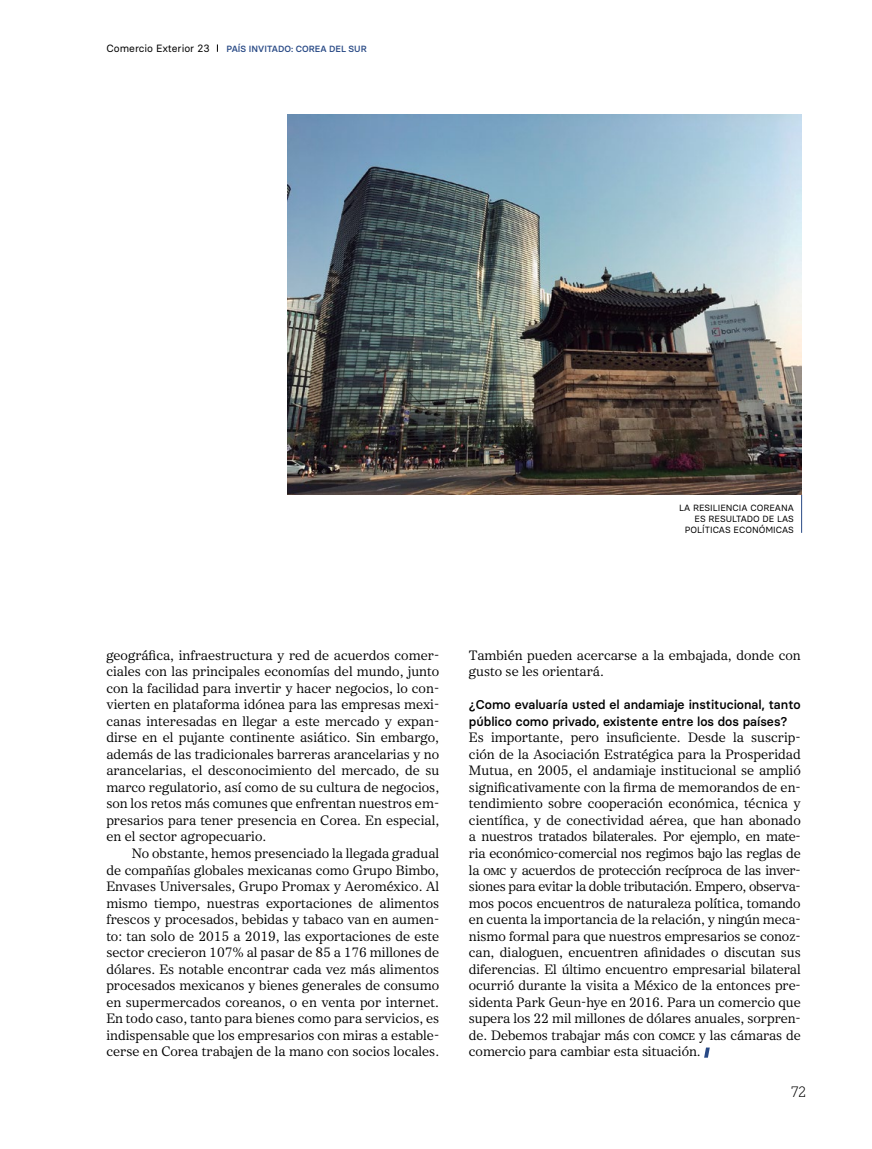
<style>
.page{position:relative;width:872px;height:1149px;background:#fff}
.page>*{position:absolute;margin:0;border:0;box-sizing:border-box;transform-origin:0 0}
.t1{font:300 15px "Knile";color:#000}
.t2{font:13.5px/16.5px "Core Serif N 35";color:#000;text-align:justify}
.t3{font:500 12.75px/16.5px "Basier Circle";color:#000}
.t4{font:10.5px "Basier Circle";color:#000}
.t5{font:9px/10.8px "Basier Circle";color:#000;text-align:right}
.t6{font:500 9px "Basier Circle";color:#284985}
.s1{font-family:"Core Serif N 45";font-weight:500;font-size:10.05px}
</style>
<div class="page">
<hr style="left:801px;top:494px;width:1px;height:38px;background:#284985">
<svg style="left:704px;top:1047px;width:6px;height:10px"></svg>
<img style="left:288px;top:115px;width:513px;height:379px">
<p class="t4" style="left:106px;top:41px;width:105px">Comercio Exterior 23</p>
<p class="t6" style="left:227px;top:43px;width:142px">PAÍS INVITADO: COREA DEL SUR</p>
<p class="t5" style="left:679px;top:502px;width:116px">LA RESILIENCIA COREANA<br>ES RESULTADO DE LAS<br>POLÍTICAS ECONÓMICAS</p>
<p class="t2" style="left:106px;top:646px;width:334px">geográfica, infraestructura y red de acuerdos comer&shy;ciales con las principales economías del mundo, junto con la facilidad para invertir y hacer negocios, lo con&shy;vierten en plataforma idónea para las empresas mexi&shy;canas interesadas en llegar a este mercado y expan&shy;dirse en el pujante continente asiático. Sin embargo, además de las tradicionales barreras arancelarias y no arancelarias, el desconocimiento del mercado, de su marco regulatorio, así como de su cultura de negocios, son los retos más comunes que enfrentan nuestros em&shy;presarios para tener presencia en Corea. En especial, en el sector agropecuario.</p>
<p class="t2" style="left:106px;top:844px;width:334px;text-indent:26px">No obstante, hemos presenciado la llegada gradual de compañías globales mexicanas como Grupo Bimbo, Envases Universales, Grupo Promax y Aeroméxico. Al mismo tiempo, nuestras exportaciones de alimentos frescos y procesados, bebidas y tabaco van en aumen&shy;to: tan solo de 2015 a 2019, las exportaciones de este sector crecieron 107% al pasar de 85 a 176 millones de dólares. Es notable encontrar cada vez más alimentos procesados mexicanos y bienes generales de consumo en supermercados coreanos, o en venta por internet.<br>En todo caso, tanto para bienes como para servicios, es indispensable que los empresarios con miras a estable&shy;cerse en Corea trabajen de la mano con socios locales.</p>
<p class="t2" style="left:469px;top:646px;width:333px">También pueden acercarse a la embajada, donde con gusto se les orientará.</p>
<p class="t3" style="left:469px;top:696px;width:333px">¿Como evaluaría usted el andamiaje institucional, tanto público como privado, existente entre los dos países?</p>
<p class="t2" style="left:469px;top:729px;width:333px">Es importante, pero insuficiente. Desde la suscrip&shy;ción de la Asociación Estratégica para la Prosperidad Mutua, en 2005, el andamiaje institucional se amplió significativamente con la firma de memorandos de en&shy;tendimiento sobre cooperación económica, técnica y científica, y de conectividad aérea, que han abonado a nuestros tratados bilaterales. Por ejemplo, en mate&shy;ria económico-comercial nos regimos bajo las reglas de la <span class="s1">OMC</span> y acuerdos de protección recíproca de las inver&shy;siones para evitar la doble tributación. Empero, observa&shy;mos pocos encuentros de naturaleza política, tomando en cuenta la importancia de la relación, y ningún meca&shy;nismo formal para que nuestros empresarios se conoz&shy;can, dialoguen, encuentren afinidades o discutan sus diferencias. El último encuentro empresarial bilateral ocurrió durante la visita a México de la entonces pre&shy;sidenta Park Geun-hye en 2016. Para un comercio que supera los 22 mil millones de dólares anuales, sorpren&shy;de. Debemos trabajar más con <span class="s1">COMCE</span> y las cámaras de comercio para cambiar esta situación.</p>
<p class="t1" style="left:791px;top:1082px;width:16px">72</p>
</div>
